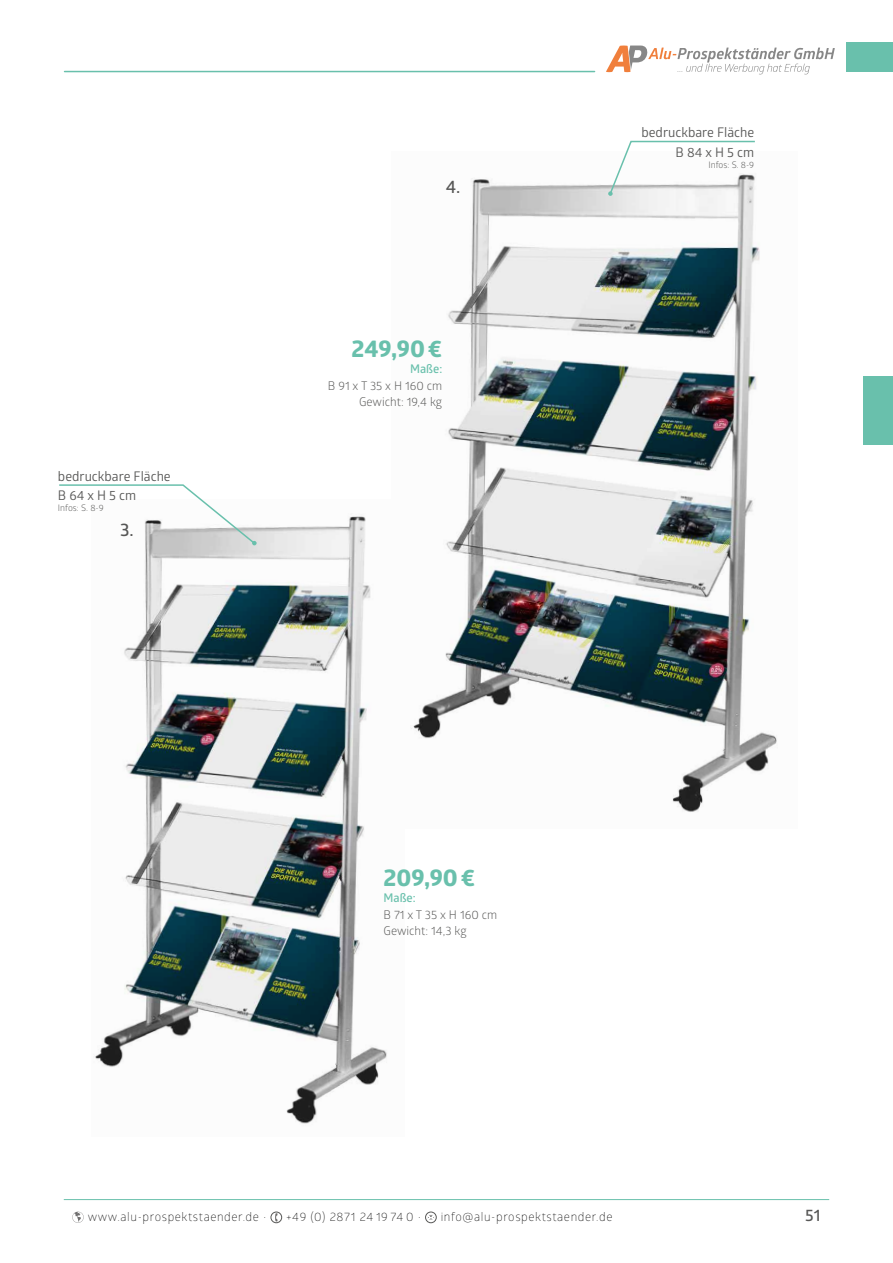
<style>
.page{position:relative;width:893px;height:1263px;background:#fff}
.page>*{position:absolute;margin:0;border:0;box-sizing:border-box;transform-origin:0 0}
.t1{font:700 24px "Globerx";color:#69c0ac}
.t2{font:600 18px "Glober";color:#575756}
.t3{font:600 16.5px "Glober";color:#575756}
.t4{font:13.35px "Glober";color:#575756}
.t5{font:300 12px "Glober";letter-spacing:.05em;color:#000}
.t6{font:12px/16.5px "Glober";color:#575756}
.t7{font:600 12px "Glober";color:#69c0ac}
.t8{font:9px "Glober";letter-spacing:-.005em;color:#575756}
</style>
<div class="page">
<hr style="left:65px;top:71px;width:530px;height:1px;background:#69c0ac">
<div style="left:846px;top:43px;width:47px;height:29px;background:#69c0ac"></div>
<hr style="left:64px;top:1199px;width:765px;height:1px;background:#69c0ac">
<svg style="left:72px;top:1212px;width:12px;height:11px"></svg>
<svg style="left:275px;top:1214px;width:3px;height:7px"></svg>
<div style="left:271px;top:1212px;width:11px;height:11px;border:1px solid #575756;border-radius:50%"></div>
<svg style="left:428px;top:1215px;width:6px;height:5px"></svg>
<div style="left:425px;top:1212px;width:11px;height:11px;border:1px solid #575756;border-radius:50%"></div>
<svg style="left:606px;top:46px;width:229px;height:28px"></svg>
<div style="left:863px;top:376px;width:30px;height:69px;background:#69c0ac"></div>
<img style="left:95px;top:516px;width:292px;height:608px">
<img style="left:411px;top:178px;width:366px;height:634px">
<svg style="left:59px;top:484px;width:198px;height:61px"></svg>
<svg style="left:608px;top:140px;width:148px;height:56px"></svg>
<p class="t4" style="left:641px;top:123px;width:114px">bedruckbare Fläche</p>
<p class="t4" style="left:58px;top:467px;width:114px">bedruckbare Fläche</p>
<p class="t4" style="left:58px;top:486px;width:80px">B 64 x H 5 cm</p>
<p class="t8" style="left:58px;top:502px;width:47px">Infos: S. 8-9</p>
<h2 class="t2" style="left:120px;top:517px;width:15px">3.</h2>
<h2 class="t2" style="left:446px;top:174px;width:16px">4.</h2>
<h1 class="t1" style="left:351px;top:331px;width:92px">249,90€</h1>
<p class="t7" style="left:410px;top:361px;width:34px">Maße:</p>
<p class="t6" style="left:328px;top:377px;width:116px;text-align:right">B 91 x T 35 x H 160 cm<br>Gewicht: 19,4 kg</p>
<h1 class="t1" style="left:384px;top:860px;width:93px">209,90€</h1>
<p class="t7" style="left:384px;top:889px;width:34px">Maße:</p>
<p class="t6" style="left:384px;top:905px;width:115px">B 71 x T 35 x H 160 cm<br>Gewicht: 14,3 kg</p>
<p class="t4" style="left:676px;top:143px;width:80px">B 84 x H 5 cm</p>
<p class="t8" style="left:708px;top:158px;width:47px">Infos: S. 8-9</p>
<p class="t5" style="left:88px;top:1209px;width:180px">www.alu-prospektstaender.de •</p>
<p class="t5" style="left:286px;top:1209px;width:137px">+49 (0) 2871 24 19 74 0 •</p>
<p class="t5" style="left:441px;top:1209px;width:173px">info@alu-prospektstaender.de</p>
<h3 class="t3" style="left:805px;top:1204px;width:17px">51</h3>
</div>
